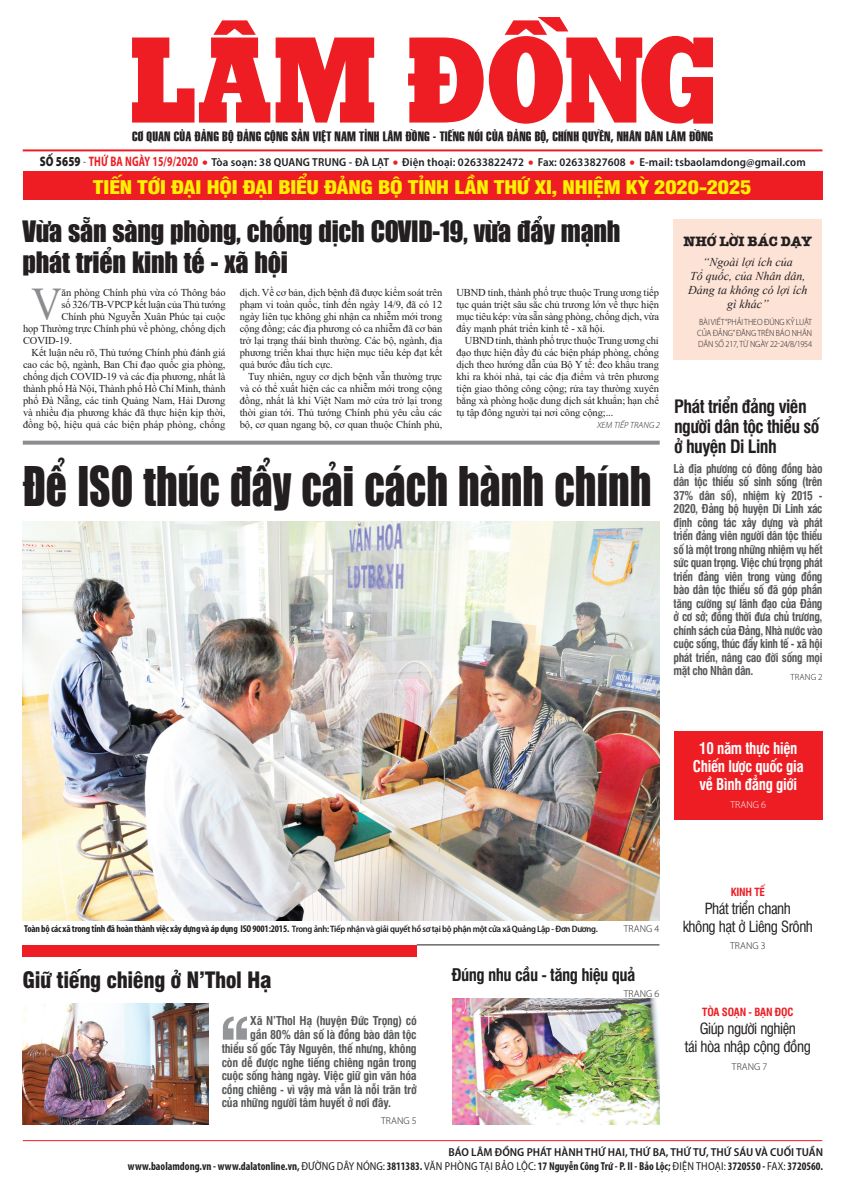
<style>
.page{position:relative;width:842px;height:1191px;background:#fff}
.page>*{position:absolute;margin:0;border:0;box-sizing:border-box;transform-origin:0 0}
.Xem_tiep{font:50.6px "UTM Impact";color:#231f20;scale:.82 1}
.Body_Text{font:46.7px "Times New Roman";color:#8a8c8f;scale:.9 1}
.Tit_02{font:27.3px "UTM Impact";letter-spacing:-.01em;color:#231f20;scale:.95 1}
.Tit_02-2{font:22px "UTM Swiss 721 Black Condensed";letter-spacing:-.02em;color:#231f20}
.Chappo_01{font:18.4px "UTM Swiss 721 Black Condensed";letter-spacing:-.035em;color:#fff101;scale:1.2 1}
.Tit_02-3{font:700 18px "UTM Swiss Condensed";letter-spacing:-.03em;color:#231f20}
.Tit_02-4{font:700 17px "UTM Swiss Condensed";letter-spacing:-.03em;color:#231f20}
.Xem_tiep-2{font:700 15.8px/18px "UTM Swiss Condensed";letter-spacing:-.02em;color:#fff;text-align:center;scale:.95 1}
.Xem_tiep-3{font:15px "UTM Swiss Condensed";letter-spacing:-.03em;color:#231f20}
.Tit_xen_01{font:700 13.5px "SFU American Type";color:#231f20}
.Tit_dan_01{font:13px "SFU Swiss BT Extra Compressed";letter-spacing:.01em;color:#231f20;scale:1.15 1}
.Nhan{font:700 12px/13.5px "UTM Swiss Condensed";letter-spacing:-.02em;color:#57585a;text-align:justify;scale:.96 1}
.Nhan-2{font:700 12px "UTM Swiss Condensed";letter-spacing:-.02em;color:#57585a}
.Body_Text-2{font:italic 12px/14px "Times New Roman";color:#231f20;text-align:center}
.Chappo_01-2{font:600 semi-condensed 11.6px "Myriad Pro";letter-spacing:.01em;color:#231f20}
.Chappo_01-3{font:700 condensed 11.6px "Myriad Pro";color:#231f20;scale:.95 1}
.Tit_03{font:700 11px "UTM Swiss Condensed";letter-spacing:-.02em;color:#ee1d23}
.Body_Text-3{font:10.5px/12px "Times New Roman";letter-spacing:-.01em;color:#231f20;text-align:justify}
.Xem_tiep-4{font:300 10px "Myriad Pro";letter-spacing:.01em;color:#231f20}
.Xem_tiep-5{font:300 10px "Myriad Pro";letter-spacing:.01em;color:#fff}
.Chu_thich_anh{font:600 semi-condensed 9.3px "Myriad Pro";letter-spacing:-.03em;color:#231f20}
.Xem_tiep-6{font:300 9px/11px "Myriad Pro";letter-spacing:-.01em;color:#231f20;text-align:justify;scale:.92 1}
.Xem_tiep-7{font:italic 300 9px "Myriad Pro";letter-spacing:.01em;color:#231f20}
.Xem_tiep-8{font:300 9px "Myriad Pro";letter-spacing:-.01em;color:#231f20}
.s1{font-weight:900;font-stretch:normal;font-size:13.8px}
.s2{font-weight:300;font-stretch:normal;font-size:13.8px}
.s3{font-weight:700;font-size:13.8px;color:#ee1d23}
.s4{font-family:"VNI Times";font-weight:400;font-stretch:normal;font-size:8.8px;color:#ee1d23}
.s5{font-weight:700;font-stretch:condensed;font-size:10px}
.s6{font-weight:400;font-stretch:semi-condensed}
</style>
<div class="page">
<img style="left:452px;top:998px;width:208px;height:126px">
<hr style="left:417px;top:944px;width:242px;height:1px;background:#231f20">
<div style="left:23px;top:172px;width:800px;height:28px;background:#ee1d23"></div>
<hr style="left:23px;top:1140px;width:799px;height:1px;background:#ee1d23">
<svg style="left:132px;top:20px;width:138px;height:103px"></svg>
<svg style="left:276px;top:38px;width:98px;height:85px"></svg>
<svg style="left:408px;top:17px;width:305px;height:107px"></svg>
<hr style="left:23px;top:149px;width:799px;height:2px;background:#ee1d23">
<svg style="left:623px;top:998px;width:37px;height:2px"></svg>
<div style="left:23px;top:945px;width:394px;height:11px;background:#ee1d23"></div>
<div style="left:674px;top:219px;width:148px;height:140px;background:#fde2d6"></div>
<div style="left:674px;top:731px;width:149px;height:88px;background:#ee1d23"></div>
<svg style="left:23px;top:440px;width:637px;height:4px;background:#9d9fa1"></svg>
<svg style="left:223px;top:1016px;width:24px;height:23px"></svg>
<img style="left:23px;top:521px;width:637px;height:399px">
<img style="left:23px;top:1003px;width:185px;height:121px">
<p class="Tit_dan_01" style="left:132px;top:126px;width:507px">CƠ QUAN CỦA ĐẢNG BỘ ĐẢNG CỘNG SẢN VIỆT NAM TỈNH LÂM ĐỒNG - TIẾNG NÓI CỦA ĐẢNG BỘ, CHÍNH QUYỀN, NHÂN DÂN LÂM ĐỒNG</p>
<p class="Chappo_01-2" style="left:40px;top:154px;width:767px"><span class="s1">SỐ 5659</span> <span class="s2">-</span> <span class="s3">THỨ BA NGÀY 15/9/2020</span> <span class="s4">°</span> Tòa soạn: 38 QUANG TRUNG - ĐÀ LẠT <span class="s4">°</span> Điện thoại: 02633822472 <span class="s4">°</span> Fax: 02633827608 <span class="s4">°</span> E-mail: tsbaolamdong@gmail.com</p>
<p class="Chappo_01" style="left:93px;top:173px;width:550px">TIẾN TỚI ĐẠI HỘI ĐẠI BIỂU ĐẢNG BỘ TỈNH LẦN THỨ XI, NHIỆM KỲ 2020-2025</p>
<p class="Tit_02" style="left:23px;top:212px;width:631px">Vừa sẵn sàng phòng, chống dịch COVID-19, vừa đẩy mạnh</p>
<p class="Tit_02" style="left:23px;top:243px;width:281px">phát triển kinh tế - xã hội</p>
<p class="Body_Text" style="left:32px;top:271px;width:35px">V</p>
<p class="Body_Text-3" style="left:61px;top:286px;width:166px">ăn phòng Chính phủ vừa có Thông báo</p>
<p class="Body_Text-3" style="left:456px;top:286px;width:204px">UBND tỉnh, thành phố trực thuộc Trung ương tiếp tục quán triệt sâu sắc chủ trương lớn về thực hiện mục tiêu kép: vừa sẵn sàng phòng, chống dịch, vừa đẩy mạnh phát triển kinh tế - xã hội.</p>
<p class="Body_Text-3" style="left:456px;top:334px;width:204px;text-indent:9px">UBND tỉnh, thành phố trực thuộc Trung ương chỉ đạo thực hiện đầy đủ các biện pháp phòng, chống dịch theo hướng dẫn của Bộ Y tế: đeo khẩu trang khi ra khỏi nhà, tại các địa điểm và trên phương tiện giao thông công cộng; rửa tay thường xuyên bằng xà phòng hoặc dung dịch sát khuẩn; hạn chế tụ tập đông người tại nơi công cộng;...</p>
<p class="Xem_tiep" style="left:23px;top:450px;width:768px">Để ISO thúc đẩy cải cách hành chính</p>
<p class="Body_Text-3" style="left:240px;top:286px;width:204px">dịch. Về cơ bản, dịch bệnh đã được kiểm soát trên phạm vi toàn quốc, tính đến ngày 14/9, đã có 12 ngày liên tục không ghi nhận ca nhiễm mới trong cộng đồng; các địa phương có ca nhiễm đã cơ bản trở lại trạng thái bình thường. Các bộ, ngành, địa phương triển khai thực hiện mục tiêu kép đạt kết quả bước đầu tích cực.</p>
<p class="Body_Text-3" style="left:240px;top:370px;width:204px;text-indent:9px">Tuy nhiên, nguy cơ dịch bệnh vẫn thường trực và có thể xuất hiện các ca nhiễm mới trong cộng đồng, nhất là khi Việt Nam mở cửa trở lại trong thời gian tới. Thủ tướng Chính phủ yêu cầu các bộ, cơ quan ngang bộ, cơ quan thuộc Chính phủ,</p>
<p class="Body_Text-3" style="left:61px;top:298px;width:166px">số 326/TB-VPCP kết luận của Thủ tướng</p>
<p class="Body_Text-3" style="left:61px;top:310px;width:166px">Chính phủ Nguyễn Xuân Phúc tại cuộc</p>
<p class="Body_Text-3" style="left:23px;top:322px;width:204px">họp Thường trực Chính phủ về phòng, chống dịch</p>
<p class="Body_Text-3" style="left:23px;top:334px;width:51px">COVID-19.</p>
<p class="Body_Text-3" style="left:23px;top:346px;width:204px;text-indent:9px">Kết luận nêu rõ, Thủ tướng Chính phủ đánh giá cao các bộ, ngành, Ban Chỉ đạo quốc gia phòng, chống dịch COVID-19 và các địa phương, nhất là thành phố Hà Nội, Thành phố Hồ Chí Minh, thành phố Đà Nẵng, các tỉnh Quảng Nam, Hải Dương và nhiều địa phương khác đã thực hiện kịp thời, đồng bộ, hiệu quả các biện pháp phòng, chống</p>
<p class="Xem_tiep-7" style="left:597px;top:420px;width:65px">XEM TIẾP TRANG 2</p>
<p class="Tit_xen_01" style="left:684px;top:230px;width:130px">NHỚ LỜI BÁC DẠY</p>
<p class="Body_Text-2" style="left:703px;top:254px;width:92px">“Ngoài lợi ích của</p>
<p class="Body_Text-2" style="left:688px;top:268px;width:121px">Tổ quốc, của Nhân dân,<br>Đảng ta không có lợi ích gì khác”</p>
<p class="Xem_tiep-6" style="left:697px;top:316px;width:127px">BÀI VIẾT “PHẢI THEO ĐÚNG KỶ LUẬT CỦA ĐẢNG” ĐĂNG TRÊN BÁO NHÂN DÂN SỐ 217, TỪ NGÀY 22-24/8/1954</p>
<p class="Tit_02-3" style="left:674px;top:392px;width:134px">Phát triển đảng viên</p>
<p class="Tit_02-3" style="left:674px;top:412px;width:147px">người dân tộc thiểu số</p>
<p class="Tit_02-3" style="left:674px;top:432px;width:104px">ở huyện Di Linh</p>
<p class="Nhan" style="left:674px;top:460px;width:157px">Là địa phương có đông đồng bào dân tộc thiểu số sinh sống (trên 37% dân số), nhiệm kỳ 2015 - 2020, Đảng bộ huyện Di Linh xác định công tác xây dựng và phát triển đảng viên người dân tộc thiểu số là một trong những nhiệm vụ hết sức quan trọng. Việc chú trọng phát triển đảng viên trong vùng đồng bào dân tộc thiểu số đã góp phần tăng cường sự lãnh đạo của Đảng ở cơ sở; đồng thời đưa chủ trương, chính sách của Đảng, Nhà nước vào cuộc sống, thúc đẩy kinh tế - xã hội phát triển, nâng cao đời sống mọi mặt cho Nhân dân.</p>
<p class="Xem_tiep-8" style="left:791px;top:671px;width:33px">TRANG 2</p>
<p class="Xem_tiep-2" style="left:693px;top:737px;width:118px">10 năm thực hiện<br>Chiến lược quốc gia</p>
<p class="Xem_tiep-2" style="left:700px;top:773px;width:104px">về Bình đẳng giới</p>
<p class="Xem_tiep-5" style="left:730px;top:798px;width:37px">TRANG 6</p>
<p class="Chu_thich_anh" style="left:24px;top:923px;width:575px"><span class="s5">Toàn bộ các xã trong tỉnh đã hoàn thành việc xây dựng và áp dụng ISO 9001:2015.</span> Trong ảnh: Tiếp nhận và giải quyết hồ sơ tại bộ phận một cửa xã Quảng Lập - Đơn Dương.</p>
<p class="Xem_tiep-4" style="left:624px;top:923px;width:37px">TRANG 4</p>
<p class="Tit_02-2" style="left:23px;top:963px;width:250px">Giữ tiếng chiêng ở N’Thol Hạ</p>
<p class="Nhan-2" style="left:250px;top:1011px;width:168px">Xã N’Thol Hạ (huyện Đức Trọng) có</p>
<p class="Nhan-2" style="left:250px;top:1025px;width:168px">gần 80% dân số là đồng bào dân tộc</p>
<p class="Nhan-2" style="left:222px;top:1039px;width:196px">thiểu số gốc Tây Nguyên, thế nhưng, không</p>
<p class="Nhan-2" style="left:222px;top:1052px;width:196px">còn dễ được nghe tiếng chiêng ngân trong</p>
<p class="Nhan-2" style="left:222px;top:1066px;width:196px">cuộc sống hàng ngày. Việc giữ gìn văn hóa</p>
<p class="Nhan-2" style="left:222px;top:1079px;width:197px">cồng chiêng - vì vậy mà vẫn là nỗi trăn trở</p>
<p class="Nhan-2" style="left:222px;top:1093px;width:171px">của những người tâm huyết ở nơi đây.</p>
<p class="Xem_tiep-4" style="left:381px;top:1115px;width:37px">TRANG 5</p>
<p class="Tit_02-4" style="left:452px;top:962px;width:185px">Đúng nhu cầu - tăng hiệu quả</p>
<p class="Xem_tiep-4" style="left:624px;top:987px;width:37px">TRANG 6</p>
<p class="Tit_03" style="left:731px;top:883px;width:36px">KINH TẾ</p>
<p class="Xem_tiep-3" style="left:705px;top:897px;width:88px">Phát triển chanh</p>
<p class="Xem_tiep-3" style="left:683px;top:915px;width:132px">không hạt ở Liêng Srônh</p>
<p class="Xem_tiep-4" style="left:730px;top:940px;width:37px">TRANG 3</p>
<p class="Tit_03" style="left:702px;top:1003px;width:93px">TÒA SOẠN - BẠN ĐỌC</p>
<p class="Xem_tiep-3" style="left:700px;top:1017px;width:98px">Giúp người nghiện</p>
<p class="Xem_tiep-3" style="left:685px;top:1035px;width:127px">tái hòa nhập cộng đồng</p>
<p class="Xem_tiep-4" style="left:732px;top:1060px;width:37px">TRANG 7</p>
<p class="Chappo_01-2" style="left:448px;top:1144px;width:376px">BÁO LÂM ĐỒNG PHÁT HÀNH THỨ HAI, THỨ BA, THỨ TƯ, THỨ SÁU VÀ CUỐI TUẦN</p>
<p class="Chappo_01-3" style="left:128px;top:1158px;width:733px">www.baolamdong.vn - www.dalatonline.vn, <span class="s6">ĐƯỜNG DÂY NÓNG:</span> 3811383. <span class="s6">VĂN PHÒNG TẠI BẢO LỘC:</span> 17 Nguyễn Công Trứ - P. II - Bảo Lộc; <span class="s6">ĐIỆN THOẠI:</span> 3720550 - <span class="s6">FAX:</span> 3720560.</p>
</div>
